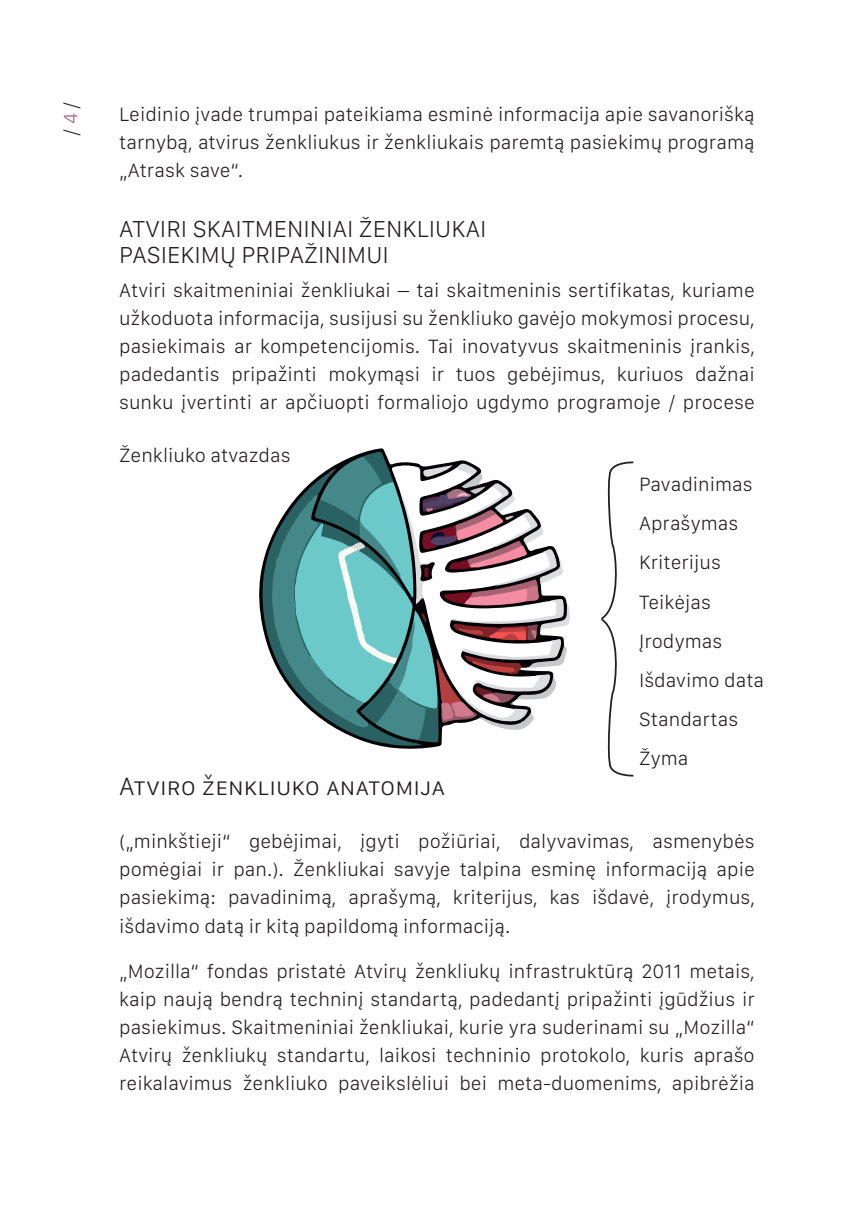
<style>
.page{position:relative;width:857px;height:1225px;background:#fff}
.page>*{position:absolute;margin:0;border:0;box-sizing:border-box;transform-origin:0 0}
.t1{font:300 26px "SF Compact Text";color:#231f20}
.t2{font:300 24px/26px "SF Compact Text";color:#231f20}
.t3{font:300 20px/28px "SF Compact Text";color:#231f20;text-align:justify}
.s1{color:#a6617a}
</style>
<div class="page">
<svg style="left:262px;top:451px;width:308px;height:295px"></svg>
<svg style="left:601px;top:461px;width:33px;height:316px"></svg>
<p class="t3" style="left:56px;top:136px;width:36px;rotate:-90deg">/ <span class="s1">4</span>/</p>
<p class="t3" style="left:119px;top:100px;width:636px">Leidinio įvade trumpai pateikiama esminė informacija apie savanorišką tarnybą, atvirus ženkliukus ir ženkliukais paremtą pasiekimų programą „Atrask save“.</p>
<p class="t2" style="left:119px;top:216px;width:368px">ATVIRI SKAITMENINIAI ŽENKLIUKAI<br>PASIEKIMŲ PRIPAŽINIMUI</p>
<p class="t3" style="left:119px;top:276px;width:636px">Atviri skaitmeniniai ženkliukai – tai skaitmeninis sertifikatas, kuriame užkoduota informacija, susijusi su ženkliuko gavėjo mokymosi procesu, pasiekimais ar kompetencijomis. Tai inovatyvus skaitmeninis įrankis, padedantis pripažinti mokymąsi ir tuos gebėjimus, kuriuos dažnai sunku įvertinti ar apčiuopti formaliojo ugdymo programoje / procese</p>
<p class="t3" style="left:119px;top:441px;width:173px">Ženkliuko atvazdas</p>
<p class="t3" style="left:638px;top:465px;width:127px;line-height:39px;text-align:left">Pavadinimas<br>Aprašymas<br>Kriterijus<br>Teikėjas<br>Įrodymas<br>Išdavimo data<br>Standartas<br>Žyma</p>
<h1 class="t1" style="left:119px;top:770px;width:327px">Atviro ženkliuko anatomija</h1>
<p class="t3" style="left:119px;top:827px;width:636px">(„minkštieji“ gebėjimai, įgyti požiūriai, dalyvavimas, asmenybės pomėgiai ir pan.). Ženkliukai savyje talpina esminę informaciją apie pasiekimą: pavadinimą, aprašymą, kriterijus, kas išdavė, įrodymus, išdavimo datą ir kitą papildomą informaciją.</p>
<p class="t3" style="left:119px;top:956px;width:636px">„Mozilla“ fondas pristatė Atvirų ženkliukų infrastruktūrą 2011 metais, kaip naują bendrą techninį standartą, padedantį pripažinti įgūdžius ir pasiekimus. Skaitmeniniai ženkliukai, kurie yra suderinami su „Mozilla“ Atvirų ženkliukų standartu, laikosi techninio protokolo, kuris aprašo reikalavimus ženkliuko paveikslėliui bei meta-duomenims, apibrėžia</p>
</div>
